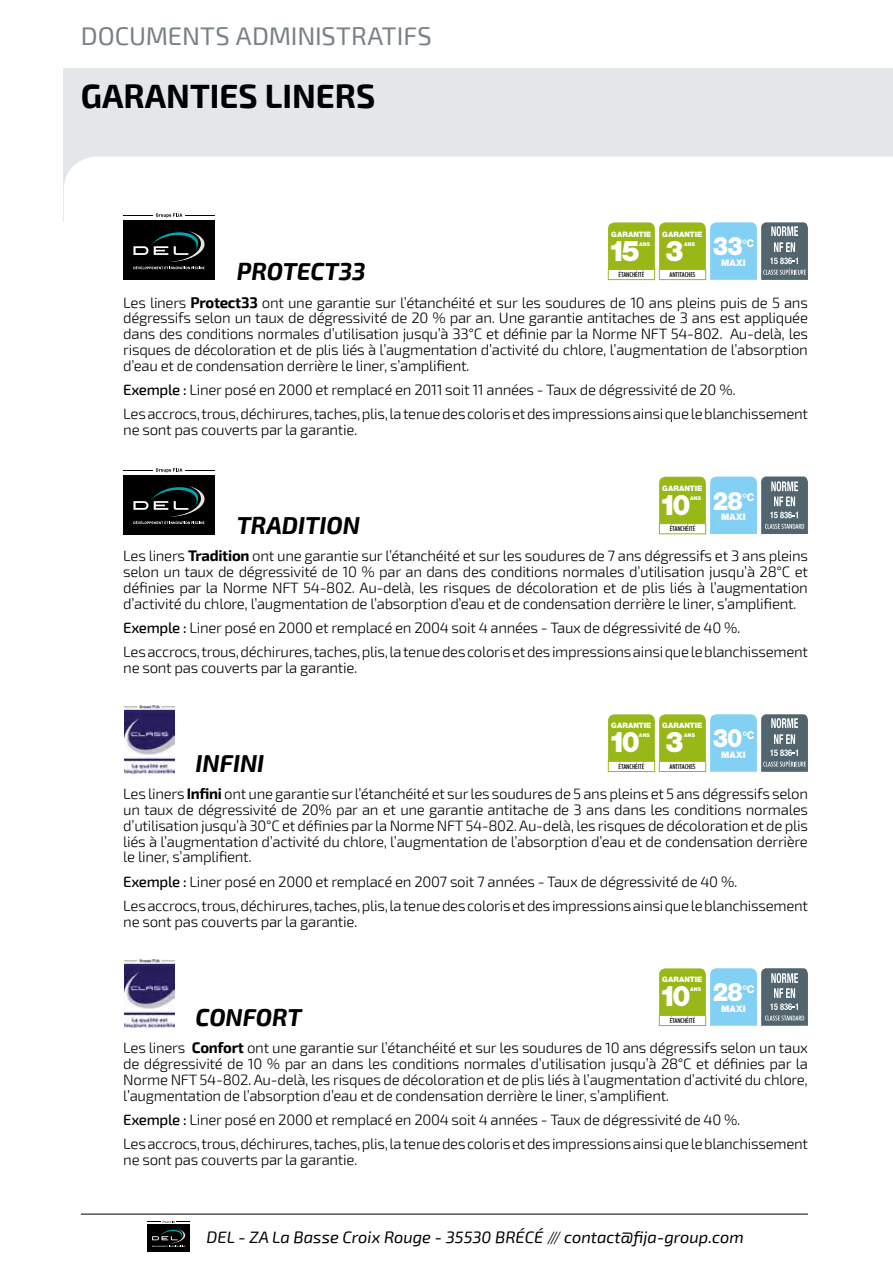
<style>
.page{position:relative;width:893px;height:1263px;background:#fff}
.page>*{position:absolute;margin:0;border:0;box-sizing:border-box;transform-origin:0 0}
.t1{font:700 33px "Exo 2";color:#000}
.t2{font:900 28.5px "Helvetica Neue LT Std";letter-spacing:-.175em;color:#fff;scale:.95 1}
.t3{font:25.5px "Exo 2";letter-spacing:-.005em;color:#778186}
.t4{font:900 25.5px "Helvetica Neue LT Std";letter-spacing:-.025em;color:#fff;scale:.9 1}
.t5{font:italic 700 24px "Exo 2";color:#000}
.t6{font:italic 16.5px "Exo 2";color:#000}
.t7{font:300 15px/15.8px "Exo 2";letter-spacing:-.02em;color:#000;text-align:justify}
.t8{font:900 9px "Helvetica Neue LT Std";letter-spacing:.005em;color:#fff}
.t9{font:900 7.5px "Helvetica Neue LT Std";letter-spacing:.005em;color:#fff}
.t10{font:500 condensed 6.75px "Futura BT";letter-spacing:-.015em;color:#000}
.t11{font:900 5.25px "Helvetica Neue LT Std";letter-spacing:.04em;color:#fff;scale:.95 1}
.s1{font-weight:700}
.s2{font-weight:500}
.s3{font-weight:300;font-style:normal}
</style>
<div class="page">
<div style="left:64px;top:68px;width:829px;height:153px;background:#e3e7e9"></div>
<svg style="left:63px;top:152px;width:830px;height:70px;background:#fdfdfd"></svg>
<div style="left:123px;top:220px;width:92px;height:60px;background:#000"></div>
<svg style="left:156px;top:213px;width:26px;height:5px"></svg>
<hr style="left:123px;top:215px;width:30px;height:1px;background:#000">
<hr style="left:185px;top:215px;width:30px;height:1px;background:#000">
<svg style="left:133px;top:231px;width:72px;height:38px"></svg>
<svg style="left:608px;top:222px;width:200px;height:58px;background:#98bb86"></svg>
<svg style="left:124px;top:706px;width:51px;height:68px"></svg>
<img style="left:124px;top:705px;width:50px;height:68px">
<img style="left:124px;top:710px;width:50px;height:50px">
<svg style="left:608px;top:714px;width:200px;height:58px;background:#98ba85"></svg>
<div style="left:123px;top:475px;width:92px;height:60px;background:#000"></div>
<svg style="left:156px;top:468px;width:26px;height:5px"></svg>
<hr style="left:123px;top:470px;width:30px;height:1px;background:#000">
<hr style="left:185px;top:470px;width:30px;height:1px;background:#000">
<svg style="left:133px;top:486px;width:72px;height:38px"></svg>
<svg style="left:659px;top:476px;width:149px;height:58px;background:#90b599"></svg>
<svg style="left:124px;top:960px;width:51px;height:68px"></svg>
<img style="left:124px;top:959px;width:50px;height:68px">
<img style="left:124px;top:964px;width:50px;height:50px">
<svg style="left:659px;top:968px;width:149px;height:58px;background:#90b598"></svg>
<hr style="left:81px;top:1214px;width:727px;height:1px;background:#000">
<div style="left:147px;top:1224px;width:43px;height:28px;background:#000"></div>
<svg style="left:147px;top:1221px;width:43px;height:2px"></svg>
<svg style="left:152px;top:1229px;width:34px;height:18px"></svg>
<h3 class="t3" style="left:81px;top:22px;width:352px">DOCUMENTS ADMINISTRATIFS</h3>
<h1 class="t1" style="left:81px;top:77px;width:296px">GARANTIES LINERS</h1>
<h3 class="t5" style="left:237px;top:257px;width:130px">PROTECT33</h3>
<p class="t9" style="left:611px;top:229px;width:42px">GARANTIE</p>
<h2 class="t2" style="left:608px;top:233px;width:35px">15</h2>
<p class="t11" style="left:639px;top:240px;width:13px">ANS</p>
<p class="t10" style="left:619px;top:270px;width:27px">ÉTANCHÉITÉ</p>
<p class="t9" style="left:662px;top:229px;width:42px">GARANTIE</p>
<h2 class="t2" style="left:665px;top:233px;width:21px">3</h2>
<p class="t11" style="left:684px;top:240px;width:13px">ANS</p>
<p class="t10" style="left:669px;top:270px;width:28px">ANTITACHES</p>
<h3 class="t4" style="left:713px;top:231px;width:48px">33<sup>°c</sup></h3>
<p class="t8" style="left:721px;top:257px;width:26px">MAXI</p>
<p class="t7" style="left:123px;top:295px;width:686px">Les liners <span class="s1">Protect33</span> ont une garantie sur l’étanchéité et sur les soudures de 10 ans pleins puis de 5 ans dégressifs selon un taux de dégressivité de 20 % par an. Une garantie antitaches de 3 ans est appliquée dans des conditions normales d’utilisation jusqu’à 33°C et définie par la Norme NFT 54-802. Au-delà, les risques de décoloration et de plis liés à l’augmentation d’activité du chlore, l’augmentation de l’absorption d’eau et de condensation derrière le liner, s’amplifient.</p>
<p class="t7" style="left:123px;top:378px;width:686px;line-height:24.3px"><span class="s2">Exemple :</span> Liner posé en 2000 et remplacé en 2011 soit 11 années - Taux de dégressivité de 20 %.<br>Les accrocs, trous, déchirures, taches, plis, la tenue des coloris et des impressions ainsi que le blanchissement</p>
<p class="t7" style="left:123px;top:422px;width:236px">ne sont pas couverts par la garantie.</p>
<h3 class="t5" style="left:237px;top:511px;width:125px">TRADITION</h3>
<p class="t9" style="left:662px;top:484px;width:42px">GARANTIE</p>
<h2 class="t2" style="left:659px;top:488px;width:35px">10</h2>
<p class="t11" style="left:690px;top:495px;width:13px">ANS</p>
<p class="t10" style="left:670px;top:525px;width:27px">ÉTANCHÉITÉ</p>
<h3 class="t4" style="left:713px;top:485px;width:48px">28<sup>°c</sup></h3>
<p class="t8" style="left:721px;top:511px;width:26px">MAXI</p>
<p class="t7" style="left:123px;top:549px;width:686px">Les liners <span class="s1">Tradition</span> ont une garantie sur l’étanchéité et sur les soudures de 7 ans dégressifs et 3 ans pleins selon un taux de dégressivité de 10 % par an dans des conditions normales d’utilisation jusqu’à 28°C et définies par la Norme NFT 54-802. Au-delà, les risques de décoloration et de plis liés à l’augmentation d’activité du chlore, l’augmentation de l’absorption d’eau et de condensation derrière le liner, s’amplifient.</p>
<p class="t7" style="left:123px;top:616px;width:686px;line-height:24.3px"><span class="s2">Exemple :</span> Liner posé en 2000 et remplacé en 2004 soit 4 années - Taux de dégressivité de 40 %.<br>Les accrocs, trous, déchirures, taches, plis, la tenue des coloris et des impressions ainsi que le blanchissement</p>
<p class="t7" style="left:123px;top:660px;width:236px">ne sont pas couverts par la garantie.</p>
<h3 class="t5" style="left:196px;top:749px;width:70px">INFINI</h3>
<p class="t9" style="left:611px;top:721px;width:42px">GARANTIE</p>
<h2 class="t2" style="left:608px;top:725px;width:35px">10</h2>
<p class="t11" style="left:639px;top:732px;width:13px">ANS</p>
<p class="t10" style="left:619px;top:762px;width:27px">ÉTANCHÉITÉ</p>
<p class="t9" style="left:662px;top:721px;width:42px">GARANTIE</p>
<h2 class="t2" style="left:665px;top:725px;width:21px">3</h2>
<p class="t11" style="left:684px;top:732px;width:13px">ANS</p>
<p class="t10" style="left:669px;top:762px;width:28px">ANTITACHES</p>
<h3 class="t4" style="left:713px;top:723px;width:48px">30<sup>°c</sup></h3>
<p class="t8" style="left:721px;top:749px;width:26px">MAXI</p>
<p class="t7" style="left:123px;top:786px;width:686px">Les liners <span class="s1">Infini</span> ont une garantie sur l’étanchéité et sur les soudures de 5 ans pleins et 5 ans dégressifs selon un taux de dégressivité de 20% par an et une garantie antitache de 3 ans dans les conditions normales d’utilisation jusqu’à 30°C et définies par la Norme NFT 54-802. Au-delà, les risques de décoloration et de plis liés à l’augmentation d’activité du chlore, l’augmentation de l’absorption d’eau et de condensation derrière le liner, s’amplifient.</p>
<p class="t7" style="left:123px;top:869px;width:686px;line-height:24.3px"><span class="s2">Exemple :</span> Liner posé en 2000 et remplacé en 2007 soit 7 années - Taux de dégressivité de 40 %.<br>Les accrocs, trous, déchirures, taches, plis, la tenue des coloris et des impressions ainsi que le blanchissement</p>
<p class="t7" style="left:123px;top:914px;width:236px">ne sont pas couverts par la garantie.</p>
<h3 class="t5" style="left:196px;top:1003px;width:108px">CONFORT</h3>
<p class="t9" style="left:662px;top:975px;width:42px">GARANTIE</p>
<h2 class="t2" style="left:659px;top:979px;width:35px">10</h2>
<p class="t11" style="left:690px;top:986px;width:13px">ANS</p>
<p class="t10" style="left:670px;top:1016px;width:27px">ÉTANCHÉITÉ</p>
<h3 class="t4" style="left:713px;top:977px;width:48px">28<sup>°c</sup></h3>
<p class="t8" style="left:721px;top:1003px;width:26px">MAXI</p>
<p class="t7" style="left:123px;top:1040px;width:686px">Les liners <span class="s1">Confort</span> ont une garantie sur l’étanchéité et sur les soudures de 10 ans dégressifs selon un taux de dégressivité de 10 % par an dans les conditions normales d’utilisation jusqu’à 28°C et définies par la Norme NFT 54-802. Au-delà, les risques de décoloration et de plis liés à l’augmentation d’activité du chlore, l’augmentation de l’absorption d’eau et de condensation derrière le liner, s’amplifient.</p>
<p class="t7" style="left:123px;top:1108px;width:686px;line-height:24.3px"><span class="s2">Exemple :</span> Liner posé en 2000 et remplacé en 2004 soit 4 années - Taux de dégressivité de 40 %.<br>Les accrocs, trous, déchirures, taches, plis, la tenue des coloris et des impressions ainsi que le blanchissement</p>
<p class="t7" style="left:123px;top:1152px;width:236px">ne sont pas couverts par la garantie.</p>
<p class="t6" style="left:207px;top:1228px;width:539px">DEL - ZA La Basse Croix Rouge - 35530 BRÉCÉ <span class="s3">///</span> contact@fija-group.com</p>
</div>
